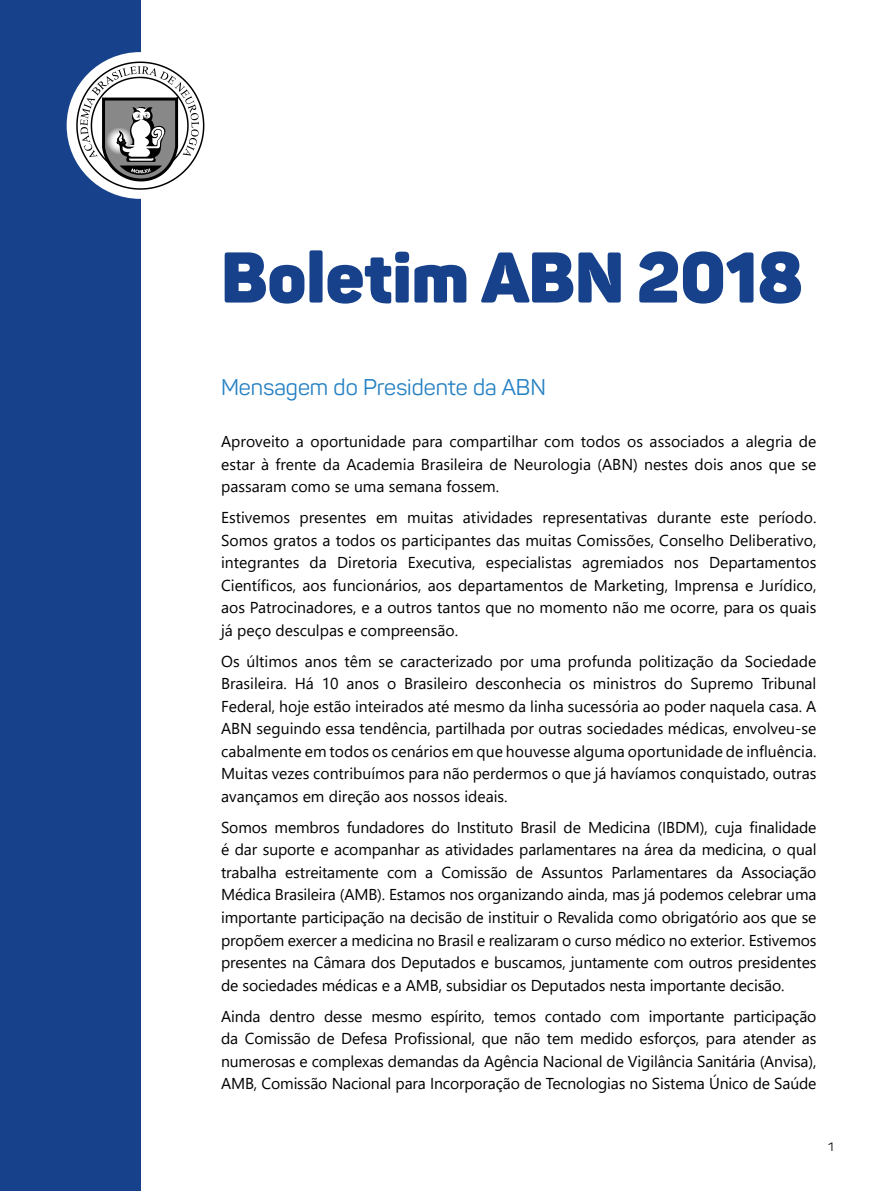
<style>
.page{position:relative;width:893px;height:1191px;background:#fff}
.page>*{position:absolute;margin:0;border:0;box-sizing:border-box;transform-origin:0 0}
.t1{font:900 70.5px "Panton";color:#17428b}
.t2{font:22.5px "Panton";color:#2581c4}
.t3{font:15.75px/22.5px "Segoe UI";color:#000;text-align:justify}
.t4{font:12px "Panton";color:#000}
</style>
<div class="page">
<div style="left:0;top:0;width:140px;height:1191px;background:#17428b"></div>
<div style="left:67px;top:52px;width:146px;height:147px;background:#fff;border-radius:50%"></div>
<svg style="left:76px;top:61px;width:128px;height:133px"></svg>
<h1 class="t1" style="left:221px;top:233px;width:584px">Boletim ABN 2018</h1>
<h2 class="t2" style="left:221px;top:373px;width:326px">Mensagem do Presidente da ABN</h2>
<p class="t3" style="left:221px;top:429px;width:597px">Aproveito a oportunidade para compartilhar com todos os associados a alegria de estar à frente da Academia Brasileira de Neurologia (ABN) nestes dois anos que se passaram como se uma semana fossem.</p>
<p class="t3" style="left:221px;top:505px;width:597px">Estivemos presentes em muitas atividades representativas durante este período.<br>Somos gratos a todos os participantes das muitas Comissões, Conselho Deliberativo, integrantes da Diretoria Executiva, especialistas agremiados nos Departamentos Científicos, aos funcionários, aos departamentos de Marketing, Imprensa e Jurídico, aos Patrocinadores, e a outros tantos que no momento não me ocorre, para os quais já peço desculpas e compreensão.</p>
<p class="t3" style="left:221px;top:648px;width:597px">Os últimos anos têm se caracterizado por uma profunda politização da Sociedade Brasileira. Há 10 anos o Brasileiro desconhecia os ministros do Supremo Tribunal Federal, hoje estão inteirados até mesmo da linha sucessória ao poder naquela casa. A ABN seguindo essa tendência, partilhada por outras sociedades médicas, envolveu-se cabalmente em todos os cenários em que houvesse alguma oportunidade de influência.<br>Muitas vezes contribuímos para não perdermos o que já havíamos conquistado, outras avançamos em direção aos nossos ideais.</p>
<p class="t3" style="left:221px;top:814px;width:597px">Somos membros fundadores do Instituto Brasil de Medicina (IBDM), cuja finalidade é dar suporte e acompanhar as atividades parlamentares na área da medicina, o qual trabalha estreitamente com a Comissão de Assuntos Parlamentares da Associação Médica Brasileira (AMB). Estamos nos organizando ainda, mas já podemos celebrar uma importante participação na decisão de instituir o Revalida como obrigatório aos que se propõem exercer a medicina no Brasil e realizaram o curso médico no exterior. Estivemos presentes na Câmara dos Deputados e buscamos, juntamente com outros presidentes de sociedades médicas e a AMB, subsidiar os Deputados nesta importante decisão.</p>
<p class="t3" style="left:221px;top:1003px;width:597px">Ainda dentro desse mesmo espírito, temos contado com importante participação da Comissão de Defesa Profissional, que não tem medido esforços, para atender as numerosas e complexas demandas da Agência Nacional de Vigilância Sanitária (Anvisa), AMB, Comissão Nacional para Incorporação de Tecnologias no Sistema Único de Saúde</p>
<p class="t4" style="left:828px;top:1139px;width:7px">1</p>
</div>
